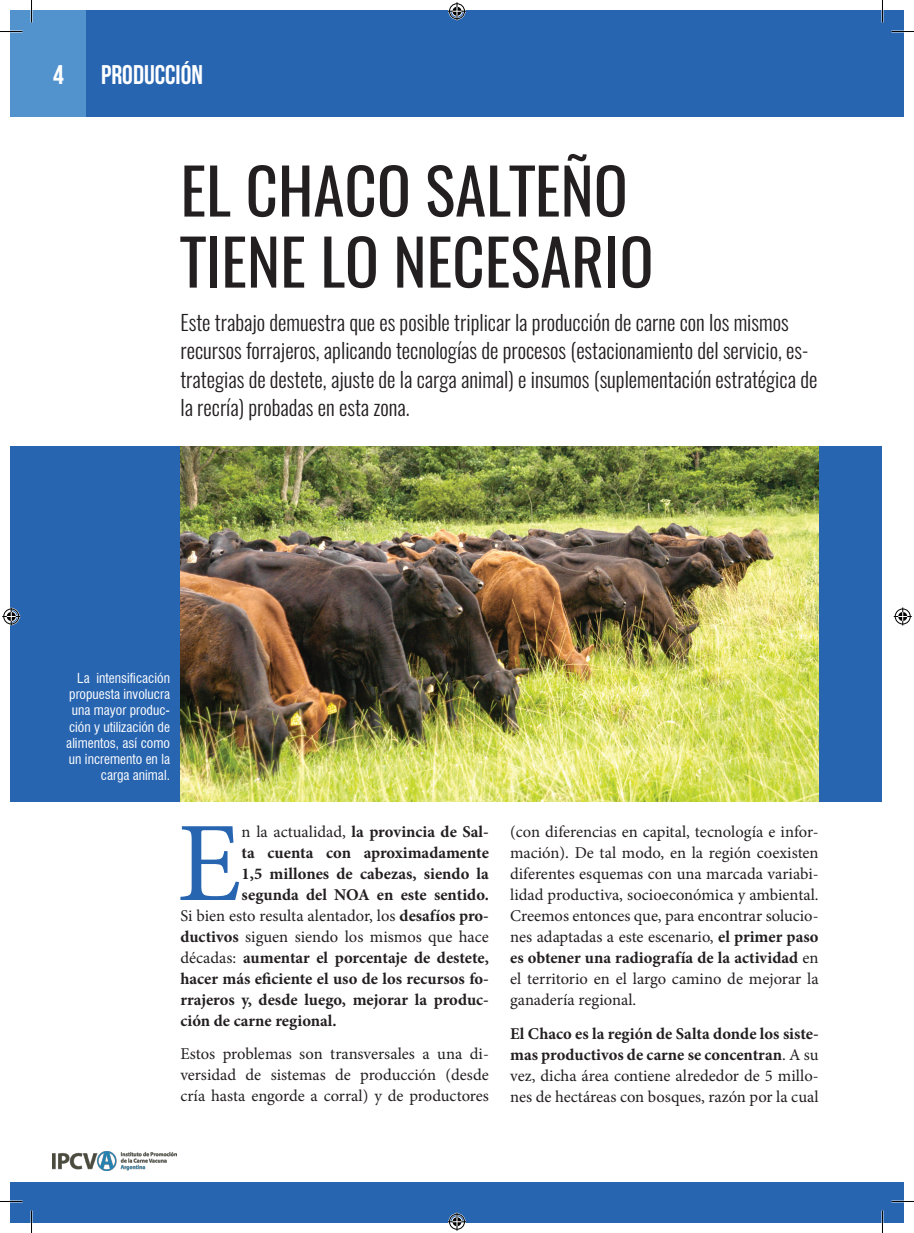
<style>
.page{position:relative;width:914px;height:1233px;background:#fff}
.page>*{position:absolute;margin:0;border:0;box-sizing:border-box;transform-origin:0 0}
.t1{font:113.4px "Minion Pro";color:#2865b1}
.t2{font:63px/70.9px "Oswald";color:#231f20}
.t3{font:700 27px "Bebas Neue";color:#fff}
.t4{font:300 21px/28.5px "Oswald";color:#231f20}
.t5{font:16.5px/21px "Minion Pro";color:#231f20;text-align:justify}
.t6{font:700 16.5px "Minion Pro";color:#231f20}
.t7{font:condensed 13.5px/16.2px "Swiss 721 BT";color:#fff;text-align:right}
.s1{font-weight:400}
.s2{font-weight:700}
</style>
<div class="page">
<img style="left:53px;top:1151px;width:123px;height:19px">
<div style="left:10px;top:446px;width:872px;height:355px;background:#2865b1"></div>
<img style="left:181px;top:446px;width:637px;height:355px">
<div style="left:10px;top:1182px;width:872px;height:40px;background:#2865b1"></div>
<div style="left:882px;top:1182px;width:21px;height:40px;background:#2865b1"></div>
<div style="left:10px;top:10px;width:872px;height:107px;background:#2865b1"></div>
<div style="left:10px;top:10px;width:75px;height:107px;background:#5293ce"></div>
<div style="left:882px;top:10px;width:21px;height:107px;background:#2865b1"></div>
<hr style="left:0;top:1200px;width:22px;height:2px;background:#fff">
<hr style="left:891px;top:1200px;width:22px;height:2px;background:#fff">
<hr style="left:881px;top:0;width:2px;height:23px;background:#fff">
<hr style="left:881px;top:1210px;width:2px;height:22px;background:#fff">
<svg style="left:0;top:31px;width:22px;height:1px"></svg>
<svg style="left:891px;top:31px;width:22px;height:1px"></svg>
<svg style="left:0;top:1201px;width:22px;height:1px"></svg>
<svg style="left:891px;top:1201px;width:22px;height:1px"></svg>
<svg style="left:31px;top:0;width:1px;height:23px"></svg>
<svg style="left:31px;top:1210px;width:1px;height:22px"></svg>
<svg style="left:882px;top:0;width:1px;height:23px"></svg>
<svg style="left:882px;top:1210px;width:1px;height:22px"></svg>
<svg style="left:448px;top:2px;width:18px;height:18px"></svg>
<svg style="left:448px;top:1212px;width:18px;height:18px"></svg>
<svg style="left:2px;top:607px;width:18px;height:18px"></svg>
<svg style="left:893px;top:607px;width:18px;height:18px"></svg>
<h3 class="t3" style="left:53px;top:60px;width:12px">4</h3>
<h3 class="t3" style="left:101px;top:60px;width:103px">PRODUCCIÓN</h3>
<h2 class="t2" style="left:180px;top:156px;width:474px">EL CHACO SALTEÑO<br>TIENE LO NECESARIO</h2>
<p class="t4" style="left:180px;top:308px;width:638px">Este trabajo demuestra que es posible triplicar la producción de carne con los mismos recursos forrajeros, aplicando tecnologías de procesos (estacionamiento del servicio, es&shy;trategias de destete, ajuste de la carga animal) e insumos (suplementación estratégica de la recría) probadas en esta zona.</p>
<p class="t7" style="left:66px;top:670px;width:105px">La intensificación propuesta involucra una mayor produc&shy;ción y utilización de alimentos, así como un incremento en la carga animal.</p>
<h1 class="t1" style="left:177px;top:787px;width:66px">E</h1>
<p class="t6" style="left:241px;top:820px;width:249px"><span class="s1">n la actualidad,</span> la provincia de Sal-</p>
<p class="t6" style="left:241px;top:841px;width:249px">ta cuenta con aproximadamente</p>
<p class="t6" style="left:241px;top:862px;width:249px">1,5 millones de cabezas, siendo la</p>
<p class="t6" style="left:241px;top:883px;width:249px">segunda del NOA en este sentido.</p>
<p class="t5" style="left:180px;top:905px;width:310px">Si bien esto resulta alentador, los <span class="s2">desafíos pro-</span></p>
<p class="t5" style="left:180px;top:926px;width:310px"><span class="s2">ductivos</span> siguen siendo los mismos que hace</p>
<p class="t6" style="left:180px;top:946px;width:310px"><span class="s1">décadas:</span> aumentar el porcentaje de destete,</p>
<p class="t6" style="left:180px;top:967px;width:310px">hacer más eficiente el uso de los recursos fo-</p>
<p class="t6" style="left:180px;top:988px;width:310px">rrajeros y, desde luego, mejorar la produc-</p>
<p class="t6" style="left:180px;top:1009px;width:158px">ción de carne regional.</p>
<p class="t5" style="left:180px;top:1043px;width:310px">Estos problemas son transversales a una di&shy;versidad de sistemas de producción (desde cría hasta engorde a corral) y de productores</p>
<p class="t5" style="left:510px;top:821px;width:310px">(con diferencias en capital, tecnología e infor&shy;mación). De tal modo, en la región coexisten diferentes esquemas con una marcada variabi&shy;lidad productiva, socioeconómica y ambiental.<br>Creemos entonces que, para encontrar solucio&shy;nes adaptadas a este escenario, <span class="s2">el primer paso es obtener una radiografía de la actividad</span> en el territorio en el largo camino de mejorar la ganadería regional.</p>
<p class="t5" style="left:510px;top:1023px;width:310px"><span class="s2">El Chaco es la región de Salta donde los siste&shy;mas productivos de carne se concentran</span>. A su vez, dicha área contiene alrededor de 5 millo&shy;nes de hectáreas con bosques, razón por la cual</p>
</div>
